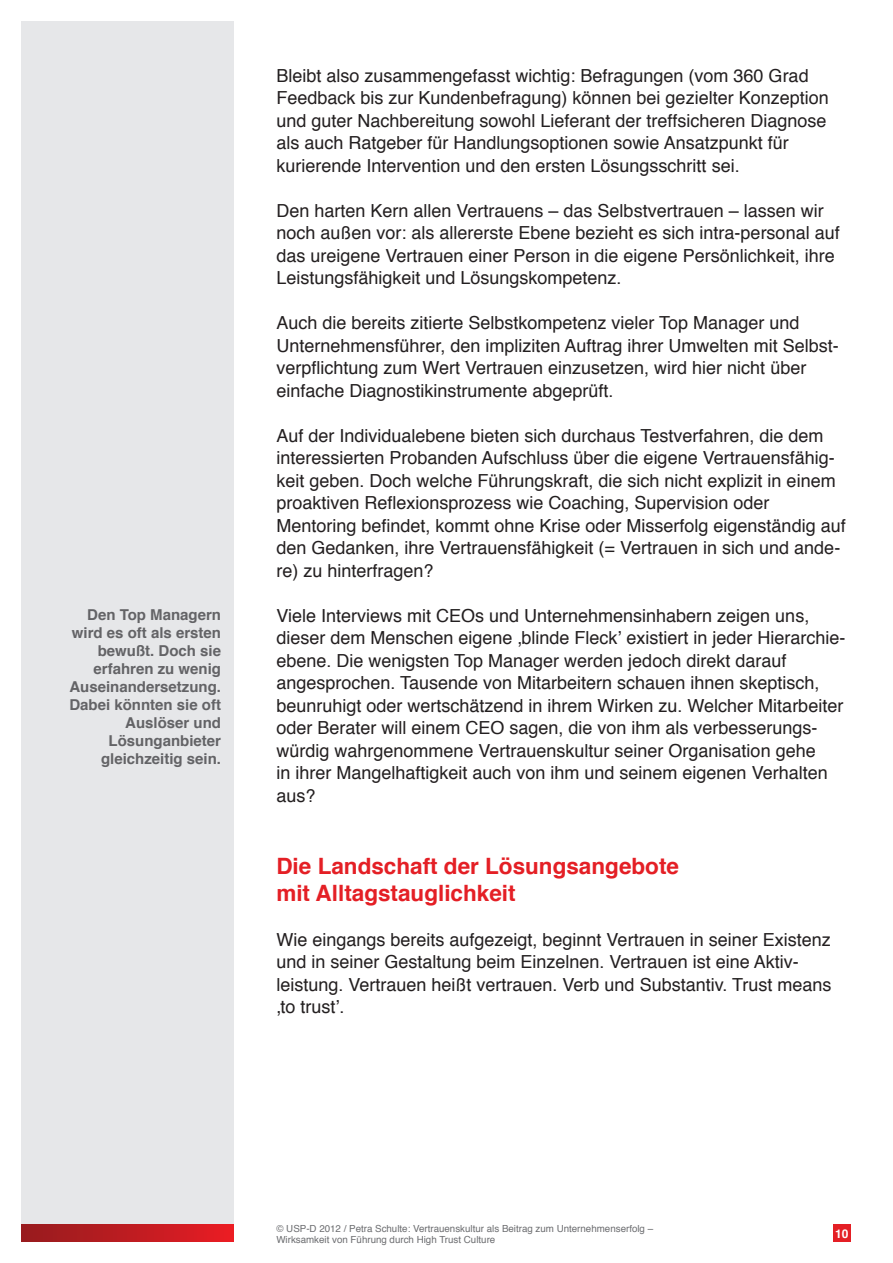
<style>
.page{position:relative;width:893px;height:1263px;background:#fff}
.page>*{position:absolute;margin:0;border:0;box-sizing:border-box;transform-origin:0 0}
.t1{font:700 22.5px/27px "Helvetica";color:#e41f25}
.t2{font:18px/22.5px "Helvetica";color:#231f20}
.t3{font:700 15px/18px "Helvetica";color:#636366;text-align:right}
.t4{font:700 12px "Helvetica";color:#fff}
.t5{font:9.75px/10.5px "Helvetica";color:#6c6d70}
</style>
<div class="page">
<div style="left:21px;top:21px;width:213px;height:1221px;background:#e6e7e9"></div>
<div style="left:21px;top:1225px;width:213px;height:17px;background:linear-gradient(to right,#951b1e,#e91c24)"></div>
<div style="left:833px;top:1225px;width:17px;height:17px;background:#e41f25"></div>
<p class="t3" style="left:69px;top:606px;width:153px">Den Top Managern wird es oft als ersten bewußt. Doch sie erfahren zu wenig<br>Auseinandersetzung.<br>Dabei könnten sie oft<br>Auslöser und<br>Lösunganbieter gleichzeitig sein.</p>
<p class="t2" style="left:276px;top:65px;width:554px">Bleibt also zusammengefasst wichtig: Befragungen (vom 360 Grad Feedback bis zur Kundenbefragung) können bei gezielter Konzeption und guter Nachbereitung sowohl Lieferant der treffsicheren Diagnose als auch Ratgeber für Handlungsoptionen sowie Ansatzpunkt für kurierende Intervention und den ersten Lösungsschritt sei.</p>
<p class="t2" style="left:276px;top:200px;width:565px">Den harten Kern allen Vertrauens – das Selbstvertrauen – lassen wir noch außen vor: als allererste Ebene bezieht es sich intra-personal auf das ureigene Vertrauen einer Person in die eigene Persönlichkeit, ihre Leistungsfähigkeit und Lösungskompetenz.</p>
<p class="t2" style="left:276px;top:312px;width:564px">Auch die bereits zitierte Selbstkompetenz vieler Top Manager und Unternehmensführer, den impliziten Auftrag ihrer Umwelten mit Selbst&shy;verpflichtung zum Wert Vertrauen einzusetzen, wird hier nicht über einfache Diagnostikinstrumente abgeprüft.</p>
<p class="t2" style="left:276px;top:425px;width:571px">Auf der Individualebene bieten sich durchaus Testverfahren, die dem interessierten Probanden Aufschluss über die eigene Vertrauensfähig&shy;keit geben. Doch welche Führungskraft, die sich nicht explizit in einem proaktiven Reflexionsprozess wie Coaching, Supervision oder Mentoring befindet, kommt ohne Krise oder Misserfolg eigenständig auf den Gedanken, ihre Vertrauensfähigkeit (= Vertrauen in sich und ande&shy;re) zu hinterfragen?</p>
<p class="t2" style="left:276px;top:605px;width:571px">Viele Interviews mit CEOs und Unternehmensinhabern zeigen uns, dieser dem Menschen eigene ‚blinde Fleck’ existiert in jeder Hierarchie&shy;ebene. Die wenigsten Top Manager werden jedoch direkt darauf angesprochen. Tausende von Mitarbeitern schauen ihnen skeptisch, beunruhigt oder wertschätzend in ihrem Wirken zu. Welcher Mitarbeiter oder Berater will einem CEO sagen, die von ihm als verbesserungs&shy;würdig wahrgenommene Vertrauenskultur seiner Organisation gehe<br>in ihrer Mangelhaftigkeit auch von ihm und seinem eigenen Verhalten aus?</p>
<p class="t1" style="left:276px;top:852px;width:404px">Die Landschaft der Lösungsangebote mit Alltagstauglichkeit</p>
<p class="t2" style="left:276px;top:929px;width:557px">Wie eingangs bereits aufgezeigt, beginnt Vertrauen in seiner Existenz und in seiner Gestaltung beim Einzelnen. Vertrauen ist eine Aktiv&shy;leistung. Vertrauen heißt vertrauen. Verb und Substantiv. Trust means ‚to trust’.</p>
<p class="t5" style="left:276px;top:1224px;width:378px">© USP-D 2012 / Petra Schulte: Vertrauenskultur als Beitrag zum Unternehmenserfolg –<br>Wirksamkeit von Führung durch High Trust Culture</p>
<p class="t4" style="left:835px;top:1224px;width:15px">10</p>
</div>
